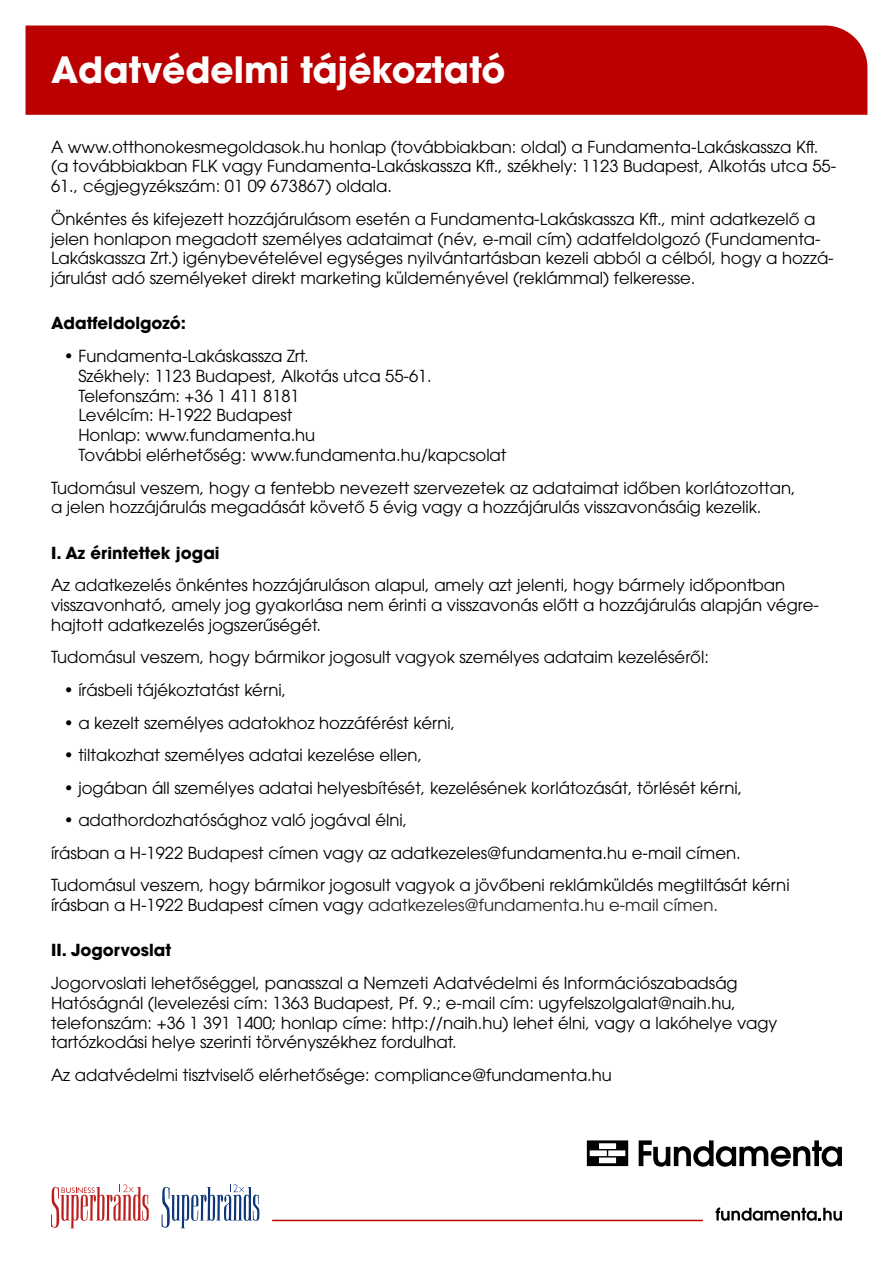
<style>
.page{position:relative;width:893px;height:1263px;background:#fff}
.page>*{position:absolute;margin:0;border:0;box-sizing:border-box;transform-origin:0 0}
.t1{font:700 36px "ITC Avant Garde Pro";color:#fff}
.t2{font:16.5px/19.8px "ITC Avant Garde Pro";color:#000}
.kenyér{font:16.5px "ITC Avant Garde Pro";color:#231f20}
.t3{font:700 16.5px "ITC Avant Garde Pro";color:#000}
.s1{font-weight:700}
</style>
<div class="page">
<div style="left:26px;top:26px;width:841px;height:89px;background:#ba0000"></div>
<svg style="left:587px;top:1140px;width:41px;height:26px"></svg>
<svg style="left:639px;top:1140px;width:203px;height:27px"></svg>
<svg style="left:716px;top:1207px;width:126px;height:14px"></svg>
<hr style="left:272px;top:1220px;width:431px;height:1px;background:#ba0000">
<svg style="left:51px;top:1184px;width:98px;height:44px"></svg>
<svg style="left:162px;top:1184px;width:98px;height:44px"></svg>
<p class="t1" style="left:51px;top:46px;width:456px">Adatvédelmi tájékoztató</p>
<p class="t2" style="left:51px;top:136px;width:787px">A www.otthonokesmegoldasok.hu honlap (továbbiakban: oldal) a Fundamenta-Lakáskassza Kft. (a továbbiakban FLK vagy Fundamenta-Lakáskassza Kft., székhely: 1123 Budapest, Alkotás utca 55-<br>61., cégjegyzékszám: 01 09 673867) oldala.</p>
<p class="t2" style="left:51px;top:209px;width:784px">Önkéntes és kifejezett hozzájárulásom esetén a Fundamenta-Lakáskassza Kft., mint adatkezelő a jelen honlapon megadott személyes adataimat (név, e-mail cím) adatfeldolgozó (Fundamenta-Lakáskassza Zrt.) igénybevételével egységes nyilvántartásban kezeli abból a célból, hogy a hozzá&shy;járulást adó személyeket direkt marketing küldeményével (reklámmal) felkeresse.</p>
<p class="t3" style="left:51px;top:312px;width:136px">Adatfeldolgozó:</p>
<p class="t2" style="left:78px;top:346px;width:430px;text-indent:-15px">• Fundamenta-Lakáskassza Zrt.<br>Székhely: 1123 Budapest, Alkotás utca 55-61.<br>Telefonszám: +36 1 411 8181<br>Levélcím: H-1922 Budapest<br>Honlap: www.fundamenta.hu<br>További elérhetőség: www.fundamenta.hu/kapcsolat</p>
<p class="t2" style="left:51px;top:477px;width:746px">Tudomásul veszem, hogy a fentebb nevezett szervezetek az adataimat időben korlátozottan, a jelen hozzájárulás megadását követő 5 évig vagy a hozzájárulás visszavonásáig kezelik.</p>
<p class="t2" style="left:51px;top:536px;width:736px;line-height:32.5px"><span class="s1">I. Az érintettek jogai<br></span>Az adatkezelés önkéntes hozzájáruláson alapul, amely azt jelenti, hogy bármely időpontban</p>
<p class="t2" style="left:51px;top:595px;width:769px">visszavonható, amely jog gyakorlása nem érinti a visszavonás előtt a hozzájárulás alapján végre&shy;hajtott adatkezelés jogszerűségét.</p>
<p class="t2" style="left:51px;top:647px;width:659px">Tudomásul veszem, hogy bármikor jogosult vagyok személyes adataim kezeléséről:</p>
<p class="t2" style="left:64px;top:680px;width:224px">• írásbeli tájékoztatást kérni,</p>
<p class="t2" style="left:64px;top:712px;width:393px">• a kezelt személyes adatokhoz hozzáférést kérni,</p>
<p class="t2" style="left:64px;top:745px;width:360px">• tiltakozhat személyes adatai kezelése ellen,</p>
<p class="t2" style="left:64px;top:777px;width:680px">• jogában áll személyes adatai helyesbítését, kezelésének korlátozását, törlését kérni,</p>
<p class="t2" style="left:51px;top:804px;width:740px;line-height:32.5px;text-indent:13px">• adathordozhatósághoz való jogával élni,<br>írásban a H-1922 Budapest címen vagy az adatkezeles@fundamenta.hu e-mail címen.<br>Tudomásul veszem, hogy bármikor jogosult vagyok a jövőbeni reklámküldés megtiltását kérni</p>
<p class="t2" style="left:51px;top:895px;width:410px">írásban a H-1922 Budapest címen vagy leiratkoza</p>
<p class="t2" style="left:51px;top:934px;width:688px;line-height:32.5px"><span class="s1">II. Jogorvoslat<br></span>Jogorvoslati lehetőséggel, panasszal a Nemzeti Adatvédelmi és Információszabadság</p>
<p class="t2" style="left:51px;top:993px;width:728px">Hatóságnál (levelezési cím: 1363 Budapest, Pf. 9.; e-mail cím: ugyfelszolgalat@naih.hu, telefonszám: +36 1 391 1400; honlap címe: http://naih.hu) lehet élni, vagy a lakóhelye vagy tartózkodási helye szerinti törvényszékhez fordulhat.</p>
<p class="t2" style="left:51px;top:1065px;width:562px">Az adatvédelmi tisztviselő elérhetősége: compliance@fundamenta.hu</p>
<p class="kenyér" style="left:368px;top:895px;width:351px">adatkezeles@fundamenta.hu e-mail címen.</p>
</div>
